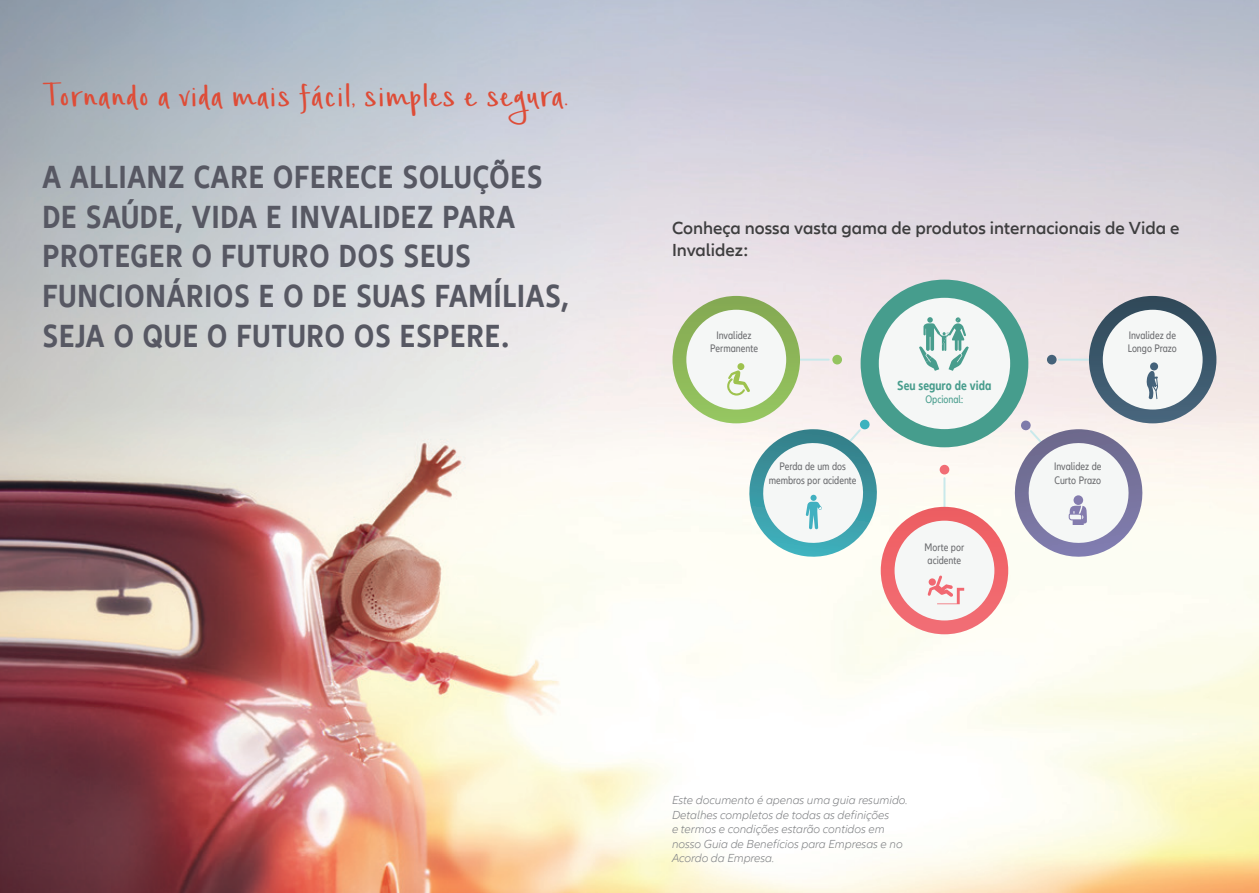
<style>
.page{position:relative;width:1259px;height:893px;background:#fff}
.page>*{position:absolute;margin:0;border:0;box-sizing:border-box;transform-origin:0 0}
.t1{font:48px "Simple Joys";color:#de4c37}
.t2{font:700 condensed 33px/39.6px "Allianz Neo";letter-spacing:.025em;color:#575863}
.t3{font:600 18px/21.6px "Allianz Neo";color:#3e3e3f}
.t4{font:700 condensed 13.5px "Allianz Neo";color:#489d8d}
.t5{font:italic 300 12px/14.4px "Allianz Neo";color:#808285}
.t6{font:condensed 11.25px/13.5px "Allianz Neo";color:#6c6d70}
.t7{font:condensed 11.25px "Allianz Neo";color:#489d8d}
</style>
<div class="page">
<img style="left:0;top:0;width:1259px;height:893px">
<hr style="left:1059px;top:359px;width:60px;height:2px;background:#c9e9eb">
<div style="left:1047px;top:355px;width:9px;height:9px;background:#456279;border-radius:50%"></div>
<svg style="left:1020px;top:420px;width:11px;height:11px"></svg>
<hr style="left:943px;top:478px;width:2px;height:49px;background:#c9e9eb">
<div style="left:939px;top:465px;width:10px;height:9px;background:#f16d75;border-radius:50%"></div>
<svg style="left:859px;top:419px;width:11px;height:11px"></svg>
<hr style="left:768px;top:359px;width:60px;height:2px;background:#c9e9eb">
<div style="left:832px;top:355px;width:10px;height:9px;background:#94c45f;border-radius:50%"></div>
<svg style="left:1089px;top:296px;width:127px;height:127px;background:#3e596c"></svg>
<div style="left:1102px;top:310px;width:100px;height:100px;background:#f5f7f6;border-radius:50%"></div>
<svg style="left:880px;top:507px;width:128px;height:127px;background:#ef6a6f"></svg>
<div style="left:894px;top:521px;width:100px;height:99px;background:#f5f7f6;border-radius:50%"></div>
<svg style="left:672px;top:296px;width:128px;height:127px;background:#8eb75c"></svg>
<div style="left:686px;top:310px;width:100px;height:100px;background:#f5f7f6;border-radius:50%"></div>
<div style="left:860px;top:280px;width:168px;height:167px;background:#469d8d;border-radius:50%"></div>
<div style="left:879px;top:298px;width:131px;height:131px;background:#f5f7f6;border-radius:50%"></div>
<svg style="left:919px;top:317px;width:49px;height:54px"></svg>
<svg style="left:927px;top:575px;width:37px;height:29px"></svg>
<svg style="left:745px;top:427px;width:136px;height:134px"></svg>
<div style="left:1150px;top:362px;width:8px;height:8px;background:#44627a;border-radius:50%"></div>
<svg style="left:1146px;top:371px;width:12px;height:28px"></svg>
<div style="left:737px;top:363px;width:7px;height:7px;background:#9ec24e;border-radius:50%"></div>
<svg style="left:727px;top:370px;width:23px;height:26px"></svg>
<svg style="left:1010px;top:428px;width:137px;height:133px"></svg>
<div style="left:1073px;top:495px;width:10px;height:10px;background:#847cae;border-radius:50%"></div>
<h1 class="t1" style="left:43px;top:75px;width:527px">Tornando a vida mais fácil, simples e segura.</h1>
<h2 class="t2" style="left:43px;top:158px;width:528px">A ALLIANZ CARE OFERECE SOLUÇÕES<br>DE SAÚDE, VIDA E INVALIDEZ PARA<br>PROTEGER O FUTURO DOS SEUS<br>FUNCIONÁRIOS E O DE SUAS FAMÍLIAS,<br>SEJA O QUE O FUTURO OS ESPERE.</h2>
<h3 class="t3" style="left:672px;top:218px;width:509px">Conheça nossa vasta gama de produtos internacionais de Vida e<br>Invalidez:</h3>
<p class="t6" style="left:710px;top:329px;width:49px;text-align:center">Invalidez<br>Permanente</p>
<p class="t6" style="left:768px;top:460px;width:89px;text-align:center">Perda de um dos membros por acidente</p>
<p class="t4" style="left:897px;top:377px;width:96px">Seu seguro de vida</p>
<p class="t7" style="left:925px;top:393px;width:39px">Opcional:</p>
<p class="t6" style="left:924px;top:541px;width:41px">Morte por acidente</p>
<p class="t6" style="left:1128px;top:329px;width:50px">Invalidez de<br>Longo Prazo</p>
<p class="t6" style="left:1054px;top:460px;width:49px">Invalidez de<br>Curto Prazo</p>
<p class="t5" style="left:672px;top:793px;width:237px">Este documento é apenas uma guia resumido.<br>Detalhes completos de todas as definições<br>e termos e condições estarão contidos em nosso Guia de Benefícios para Empresas e no Acordo da Empresa.</p>
</div>
